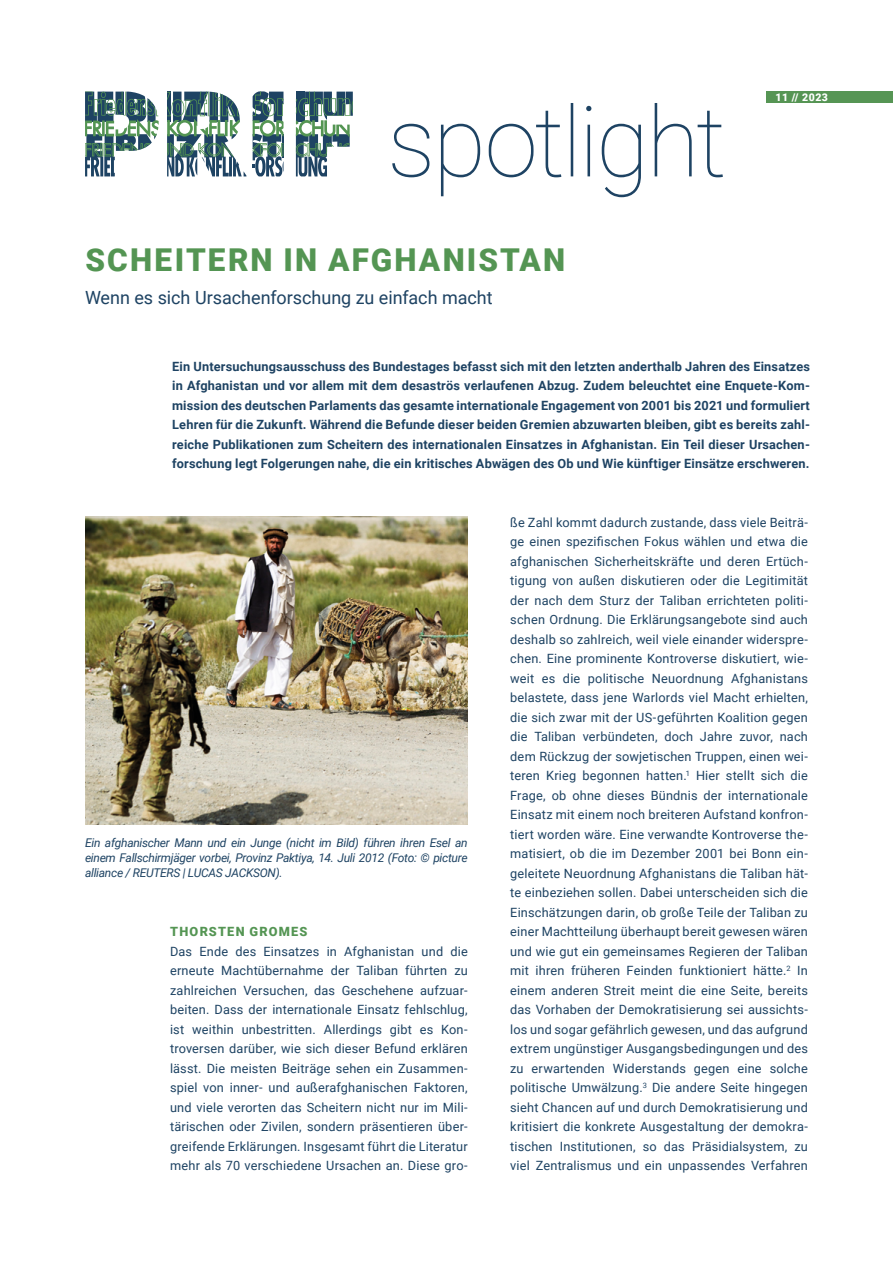
<style>
.page{position:relative;width:893px;height:1263px;background:#fff}
.page>*{position:absolute;margin:0;border:0;box-sizing:border-box;transform-origin:0 0}
.Titel{font:900 31.5px "Roboto";letter-spacing:.07em;color:#549553}
.Untertitel{font:18.15px "Roboto";color:#1e4363}
.Fließtext{font:12.75px/19.5px "Roboto";letter-spacing:.015em;color:#1e4363;text-align:justify}
.Vorspann{font:700 12.75px/19.5px "Roboto";letter-spacing:.015em;color:#1e4363;text-align:justify}
.Fließtext-2{font:900 12.75px "Roboto";letter-spacing:.095em;color:#549553}
.Bildunterschriften{font:italic 12px/15px "Roboto";letter-spacing:-.025em;color:#1e4363;text-align:justify}
.t1{font:900 10.65px "Roboto";letter-spacing:.05em;color:#fff}
</style>
<div class="page">
<img style="left:85px;top:517px;width:383px;height:308px">
<svg style="left:392px;top:103px;width:331px;height:94px"></svg>
<svg style="left:253px;top:91px;width:31px;height:85px"></svg>
<svg style="left:296px;top:92px;width:57px;height:84px"></svg>
<svg style="left:167px;top:92px;width:79px;height:84px"></svg>
<svg style="left:85px;top:92px;width:74px;height:84px"></svg>
<div style="left:766px;top:91px;width:127px;height:12px;background:#569554"></div>
<h1 class="Titel" style="left:86px;top:238px;width:481px">SCHEITERN IN AFGHANISTAN</h1>
<h1 class="Untertitel" style="left:85px;top:285px;width:409px">Wenn es sich Ursachenforschung zu einfach macht</h1>
<p class="t1" style="left:775px;top:90px;width:54px">11 // 2023</p>
<p class="Vorspann" style="left:172px;top:356px;width:639px">Ein Untersuchungsausschuss des Bundestages befasst sich mit den letzten anderthalb Jahren des Einsatzes in Afghanistan und vor allem mit dem desaströs verlaufenen Abzug. Zudem beleuchtet eine Enquete-Kom&shy;mission des deutschen Parlaments das gesamte internationale Engagement von 2001 bis 2021 und formuliert Lehren für die Zukunft. Während die Befunde dieser beiden Gremien abzuwarten bleiben, gibt es bereits zahl&shy;reiche Publikationen zum Scheitern des internationalen Einsatzes in Afghanistan. Ein Teil dieser Ursachen&shy;forschung legt Folgerungen nahe, die ein kritisches Abwägen des Ob und Wie künftiger Einsätze erschweren.</p>
<p class="Bildunterschriften" style="left:85px;top:834px;width:384px">Ein afghanischer Mann und ein Junge (nicht im Bild) führen ihren Esel an einem Fallschirmjäger vorbei, Provinz Paktiya, 14. Juli 2012 (Foto: © picture alliance / REUTERS | LUCAS JACKSON).</p>
<p class="Fließtext-2" style="left:170px;top:923px;width:139px">THORSTEN GROMES</p>
<p class="Fließtext" style="left:170px;top:941px;width:299px">Das Ende des Einsatzes in Afghanistan und die erneute Machtübernahme der Taliban führten zu zahlreichen Versuchen, das Geschehene aufzuar&shy;beiten. Dass der internationale Einsatz fehlschlug, ist weithin unbestritten. Allerdings gibt es Kon&shy;troversen darüber, wie sich dieser Befund erklären lässt. Die meisten Beiträge sehen ein Zusammen&shy;spiel von inner- und außerafghanischen Faktoren, und viele verorten das Scheitern nicht nur im Mili&shy;tärischen oder Zivilen, sondern präsentieren über&shy;greifende Erklärungen. Insgesamt führt die Literatur mehr als 70 verschiedene Ursachen an. Diese gro-</p>
<p class="Fließtext" style="left:510px;top:512px;width:299px">ße Zahl kommt dadurch zustande, dass viele Beiträ&shy;ge einen spezifischen Fokus wählen und etwa die afghanischen Sicherheitskräfte und deren Ertüch&shy;tigung von außen diskutieren oder die Legitimität der nach dem Sturz der Taliban errichteten politi&shy;schen Ordnung. Die Erklärungsangebote sind auch deshalb so zahlreich, weil viele einander widerspre&shy;chen. Eine prominente Kontroverse diskutiert, wie&shy;weit es die politische Neuordnung Afghanistans belastete, dass jene Warlords viel Macht erhielten, die sich zwar mit der US-geführten Koalition gegen die Taliban verbündeten, doch Jahre zuvor, nach dem Rückzug der sowjetischen Truppen, einen wei&shy;teren Krieg begonnen hatten.<sup>1</sup> Hier stellt sich die Frage, ob ohne dieses Bündnis der internationale Einsatz mit einem noch breiteren Aufstand konfron&shy;tiert worden wäre. Eine verwandte Kontroverse the&shy;matisiert, ob die im Dezember 2001 bei Bonn ein&shy;geleitete Neuordnung Afghanistans die Taliban hät&shy;te einbeziehen sollen. Dabei unterscheiden sich die Einschätzungen darin, ob große Teile der Taliban zu einer Machtteilung überhaupt bereit gewesen wären und wie gut ein gemeinsames Regieren der Taliban mit ihren früheren Feinden funktioniert hätte.<sup>2</sup> In einem anderen Streit meint die eine Seite, bereits das Vorhaben der Demokratisierung sei aussichts&shy;los und sogar gefährlich gewesen, und das aufgrund extrem ungünstiger Ausgangsbedingungen und des zu erwartenden Widerstands gegen eine solche politische Umwälzung.<sup>3</sup> Die andere Seite hingegen sieht Chancen auf und durch Demokratisierung und kritisiert die konkrete Ausgestaltung der demokra&shy;tischen Institutionen, so das Präsidialsystem, zu viel Zentralismus und ein unpassendes Verfahren</p>
</div>
